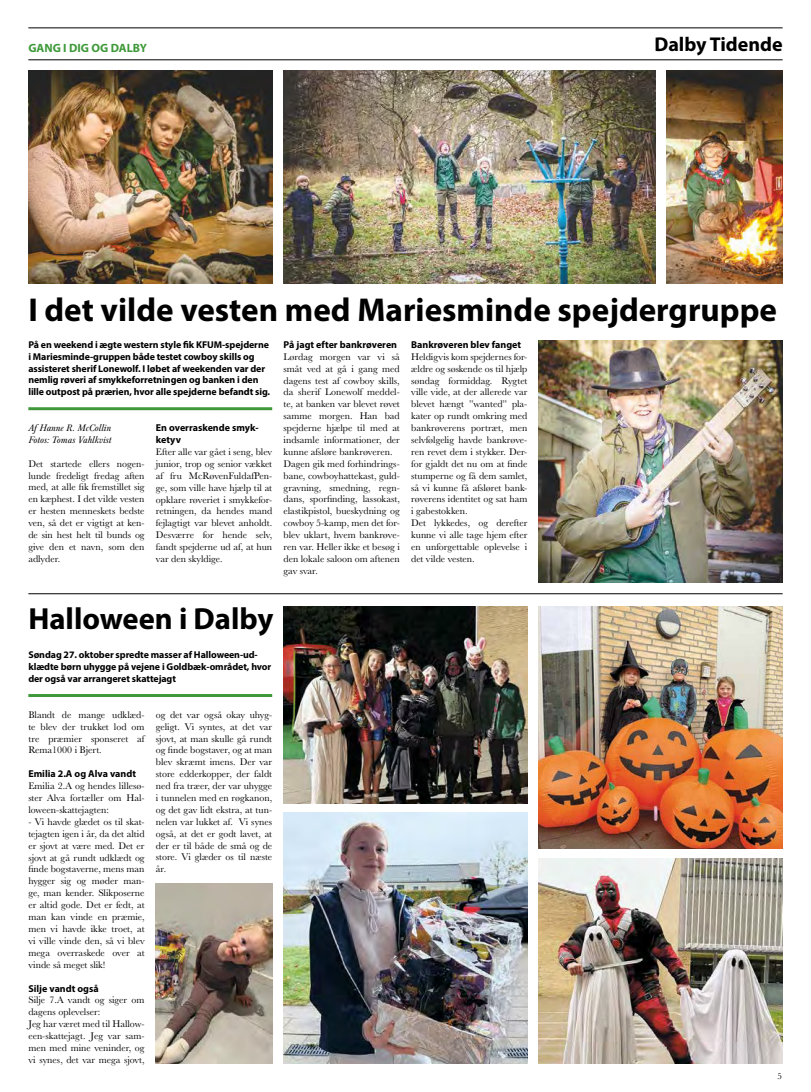
<style>
.page{position:relative;width:811px;height:1092px;background:#fff}
.page>*{position:absolute;margin:0;border:0;box-sizing:border-box;transform-origin:0 0}
.t1{font:700 33.1px "Myriad Pro";color:#000}
.t2{font:700 30.6px "Myriad Pro";color:#000}
.t3{font:700 20px "Myriad Pro";color:#000}
.t4{font:700 12px "Myriad Pro";color:#3f993a}
.t5{font:700 10px/12px "Myriad Pro";color:#000}
.t6{font:9.9px/11.9px "Baskerville URW";color:#000;text-align:justify}
.t7{font:700 9.9px/11.9px "Myriad Pro";letter-spacing:-.01em;color:#000}
.t8{font:italic 9.9px/11.9px "Baskerville URW";color:#000}
.t9{font:9px "Baskerville URW";color:#000}
</style>
<div class="page">
<hr style="left:28px;top:28px;width:754px;height:1px;background:#000">
<hr style="left:28px;top:60px;width:754px;height:1px;background:#000">
<hr style="left:28px;top:593px;width:754px;height:1px;background:#000">
<hr style="left:28px;top:407px;width:244px;height:3px;background:#3f993a">
<hr style="left:28px;top:694px;width:244px;height:3px;background:#3f993a">
<img style="left:28px;top:71px;width:244px;height:212px">
<img style="left:539px;top:340px;width:243px;height:243px">
<img style="left:283px;top:71px;width:372px;height:212px">
<img style="left:666px;top:71px;width:116px;height:212px">
<img style="left:283px;top:606px;width:244px;height:197px">
<img style="left:539px;top:606px;width:243px;height:242px">
<img style="left:539px;top:858px;width:243px;height:205px">
<img style="left:156px;top:883px;width:116px;height:180px">
<img style="left:283px;top:812px;width:244px;height:251px">
<p class="t4" style="left:28px;top:40px;width:120px">GANG I DIG OG DALBY</p>
<h3 class="t3" style="left:654px;top:31px;width:130px">Dalby Tidende</h3>
<h1 class="t1" style="left:28px;top:288px;width:750px">I det vilde vesten med Mariesminde spejdergruppe</h1>
<p class="t7" style="left:28px;top:338px;width:243px">På en weekend i ægte western style fik KFUM-spejderne i Mariesminde-gruppen både testet cowboy skills og assisteret sherif Lonewolf. I løbet af weekenden var der nemlig røveri af smykkeforretningen og banken i den lille outpost på prærien, hvor alle spejderne befandt sig.</p>
<p class="t8" style="left:28px;top:422px;width:85px">Af Hanne R. McCollin<br>Fotos: Tomas Vahlkvist</p>
<p class="t6" style="left:28px;top:457px;width:118px">Det startede ellers nogen&shy;lunde fredeligt fredag aften med, at alle fik fremstillet sig en kæphest. I det vilde vesten er hesten menneskets bedste ven, så det er vigtigt at ken&shy;de sin hest helt til bunds og give den et navn, som den adlyder.</p>
<p class="t5" style="left:156px;top:421px;width:104px">En overraskende smyk&shy;ketyv</p>
<p class="t6" style="left:156px;top:445px;width:118px">Efter alle var gået i seng, blev junior, trop og senior vækket af fru McRøvenFuldafPen&shy;ge, som ville have hjælp til at opklare røveriet i smykkefor&shy;retningen, da hendes mand fejlagtigt var blevet anholdt.<br>Desværre for hende selv, fandt spejderne ud af, at hun var den skyldige.</p>
<p class="t5" style="left:283px;top:338px;width:115px">På jagt efter bankrøveren</p>
<p class="t6" style="left:283px;top:350px;width:118px;text-align:left">Lørdag morgen var vi så småt ved at gå i gang med dagens test af cowboy skills, da sherif Lonewolf meddel&shy;te, at banken var blevet røvet samme morgen. Han bad spejderne hjælpe til med at indsamle informationer, der kunne afsløre bankrøveren.<br>Dagen gik med forhindrings&shy;bane, cowboyhattekast, guld&shy;gravning, smedning, regn&shy;dans, sporfinding, lassokast, elastikpistol, bueskydning og cowboy 5-kamp, men det for&shy;blev uklart, hvem bankrøve&shy;ren var. Heller ikke et besøg i den lokale saloon om aftenen gav svar.</p>
<p class="t5" style="left:411px;top:338px;width:112px">Bankrøveren blev fanget</p>
<p class="t6" style="left:411px;top:350px;width:118px;text-align:left">Heldigvis kom spejdernes for&shy;ældre og søskende os til hjælp søndag formiddag. Rygtet ville vide, at der allerede var blevet hængt ”wanted” pla&shy;kater op rundt omkring med bankrøverens portræt, men selvfølgelig havde bankrøve&shy;ren revet dem i stykker. Der&shy;for gjaldt det nu om at finde stumperne og få dem samlet, så vi kunne få afsløret bank&shy;røverens identitet og sat ham i gabestokken.<br>Det lykkedes, og derefter kunne vi alle tage hjem efter en unforgettable oplevelse i det vilde vesten.</p>
<h2 class="t2" style="left:28px;top:599px;width:247px">Halloween i Dalby</h2>
<p class="t7" style="left:28px;top:648px;width:244px">Søndag 27. oktober spredte masser af Halloween-ud&shy;klædte børn uhygge på vejene i Goldbæk-området, hvor der også var arrangeret skattejagt</p>
<p class="t6" style="left:28px;top:708px;width:118px">Blandt de mange udklæd&shy;te blev der trukket lod om tre præmier sponseret af Rema1000 i Bjert.</p>
<p class="t5" style="left:28px;top:767px;width:109px">Emilia 2.A og Alva vandt</p>
<p class="t6" style="left:28px;top:779px;width:118px">Emilia 2.A og hendes lillesø&shy;ster Alva fortæller om Hal&shy;loween-skattejagten:</p>
<p class="t6" style="left:28px;top:815px;width:118px">- Vi havde glædet os til skat&shy;tejagten igen i år, da det altid er sjovt at være med. Det er sjovt at gå rundt udklædt og finde bogstaverne, mens man hygger sig og møder man&shy;ge, man kender. Slikposerne er altid gode. Det er fedt, at man kan vinde en præmie, men vi havde ikke troet, at vi ville vinde den, så vi blev mega overraskede over at vinde så meget slik!</p>
<p class="t5" style="left:28px;top:981px;width:72px">Silje vandt også</p>
<p class="t6" style="left:28px;top:993px;width:118px;text-align:left">Silje 7.A vandt og siger om dagens oplevelser:<br>Jeg har været med til Hallow&shy;een-skattejagt. Jeg var sam&shy;men med mine veninder, og vi synes, det var mega sjovt,</p>
<p class="t6" style="left:156px;top:708px;width:118px">og det var også okay uhyg&shy;geligt. Vi syntes, at det var sjovt, at man skulle gå rundt og finde bogstaver, og at man blev skræmt imens. Der var store edderkopper, der faldt ned fra træer, der var uhygge i tunnelen med en røgkanon, og det gav lidt ekstra, at tun&shy;nelen var lukket af. Vi synes også, at det er godt lavet, at der er til både de små og de store. Vi glæder os til næste år.</p>
<p class="t9" style="left:777px;top:1069px;width:6px">5</p>
</div>
